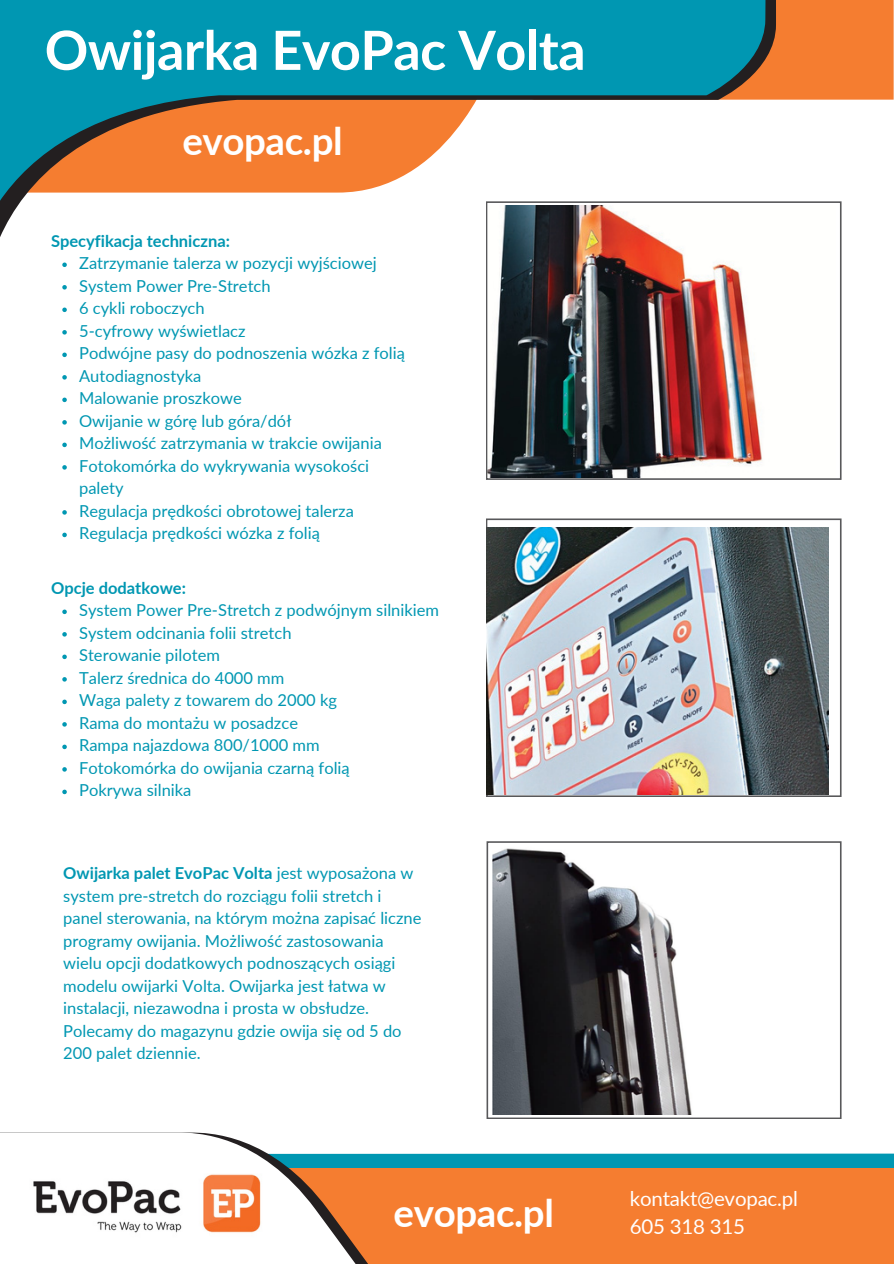
<style>
.page{position:relative;width:894px;height:1264px;background:#fff}
.page>*{position:absolute;margin:0;border:0;box-sizing:border-box;transform-origin:0 0}
.t1{font:700 54px "Lato";letter-spacing:-.01em;color:#fff}
.t2{font:700 38.4px "Lato";letter-spacing:-.01em;color:#fff}
.t3{font:20.4px/28.2px "Lato";letter-spacing:-.01em;color:#fff}
.t4{font:16.5px/22.5px "Lato";color:#0097b2}
.t5{font:700 16.5px "Lato";color:#0097b2}
.s1{font-weight:700}
</style>
<div class="page">
<svg style="left:486px;top:518px;width:355px;height:279px"></svg>
<img style="left:486px;top:527px;width:342px;height:267px">
<div style="left:0;top:1153px;width:893px;height:110px;background:#0097b2"></div>
<div style="left:0;top:1168px;width:893px;height:95px;background:#f57d30"></div>
<svg style="left:0;top:1132px;width:355px;height:131px;fill:#fff"></svg>
<img style="left:29px;top:1168px;width:244px;height:76px">
<div style="left:775px;top:0;width:118px;height:100px;background:#f57d30"></div>
<svg style="left:0;top:0;width:775px;height:237px"></svg>
<svg style="left:0;top:0;width:765px;height:202px;fill:#0097b2"></svg>
<div style="left:534px;top:146px;width:311px;height:165px;background:#fff"></div>
<img style="left:485px;top:201px;width:356px;height:279px">
<svg style="left:486px;top:841px;width:355px;height:278px"></svg>
<img style="left:492px;top:846px;width:228px;height:268px">
<svg style="left:62px;top:609px;width:5px;height:5px"></svg>
<svg style="left:62px;top:632px;width:5px;height:4px"></svg>
<svg style="left:62px;top:654px;width:5px;height:5px"></svg>
<svg style="left:62px;top:677px;width:5px;height:4px"></svg>
<svg style="left:62px;top:699px;width:5px;height:5px"></svg>
<svg style="left:62px;top:722px;width:5px;height:4px"></svg>
<svg style="left:62px;top:744px;width:5px;height:5px"></svg>
<svg style="left:62px;top:767px;width:5px;height:4px"></svg>
<svg style="left:62px;top:789px;width:5px;height:5px"></svg>
<svg style="left:62px;top:262px;width:5px;height:5px"></svg>
<svg style="left:62px;top:285px;width:5px;height:4px"></svg>
<svg style="left:62px;top:307px;width:5px;height:5px"></svg>
<svg style="left:62px;top:330px;width:5px;height:4px"></svg>
<svg style="left:62px;top:352px;width:5px;height:5px"></svg>
<svg style="left:62px;top:375px;width:5px;height:4px"></svg>
<svg style="left:62px;top:397px;width:5px;height:5px"></svg>
<svg style="left:62px;top:420px;width:5px;height:4px"></svg>
<svg style="left:62px;top:442px;width:5px;height:5px"></svg>
<svg style="left:62px;top:465px;width:5px;height:4px"></svg>
<svg style="left:62px;top:510px;width:5px;height:4px"></svg>
<svg style="left:62px;top:532px;width:5px;height:5px"></svg>
<p class="t1" style="left:45px;top:17px;width:542px">Owijarka EvoPac Volta</p>
<p class="t2" style="left:182px;top:117px;width:162px">evopac.pl</p>
<p class="t5" style="left:51px;top:230px;width:180px">Specyfikacja techniczna:</p>
<p class="t4" style="left:79px;top:252px;width:299px">Zatrzymanie talerza w pozycji wyjściowej</p>
<p class="t4" style="left:79px;top:274px;width:193px">System Power Pre-Stretch</p>
<p class="t4" style="left:79px;top:297px;width:127px">6 cykli roboczych</p>
<p class="t4" style="left:79px;top:319px;width:168px">5-cyfrowy wyświetlacz</p>
<p class="t4" style="left:79px;top:342px;width:327px">Podwójne pasy do podnoszenia wózka z folią</p>
<p class="t4" style="left:79px;top:364px;width:124px">Autodiagnostyka</p>
<p class="t4" style="left:79px;top:387px;width:164px">Malowanie proszkowe</p>
<p class="t4" style="left:79px;top:409px;width:214px">Owijanie w górę lub góra/dół</p>
<p class="t4" style="left:79px;top:432px;width:304px">Możliwość zatrzymania w trakcie owijania</p>
<p class="t4" style="left:79px;top:454px;width:291px">Fotokomórka do wykrywania wysokości palety</p>
<p class="t4" style="left:79px;top:499px;width:276px">Regulacja prędkości obrotowej talerza</p>
<h2 class="t4" style="left:79px;top:522px;width:242px">Regulacja prędkości wózka z folią</h2>
<p class="t5" style="left:51px;top:577px;width:136px">Opcje dodatkowe:</p>
<p class="t4" style="left:79px;top:598px;width:361px">System Power Pre-Stretch z podwójnym silnikiem</p>
<p class="t4" style="left:79px;top:621px;width:214px">System odcinania folii stretch</p>
<p class="t4" style="left:79px;top:643px;width:142px">Sterowanie pilotem</p>
<p class="t4" style="left:79px;top:666px;width:207px">Talerz średnica do 4000 mm</p>
<p class="t4" style="left:79px;top:688px;width:259px">Waga palety z towarem do 2000 kg</p>
<p class="t4" style="left:79px;top:711px;width:220px">Rama do montażu w posadzce</p>
<p class="t4" style="left:79px;top:733px;width:242px">Rampa najazdowa 800/1000 mm</p>
<p class="t4" style="left:79px;top:756px;width:272px">Fotokomórka do owijania czarną folią</p>
<h4 class="t4" style="left:79px;top:778px;width:114px">Pokrywa silnika</h4>
<h3 class="t4" style="left:63px;top:861px;width:359px"><span class="s1">Owijarka palet EvoPac Volta</span> jest wyposażona w system pre-stretch do rozciągu folii stretch i panel sterowania, na którym można zapisać liczne programy owijania. Możliwość zastosowania wielu opcji dodatkowych podnoszących osiągi modelu owijarki Volta. Owijarka jest łatwa w instalacji, niezawodna i prosta w obsłudze.<br>Polecamy do magazynu gdzie owija się od 5 do 200 palet dziennie.</h3>
<p class="t2" style="left:393px;top:1188px;width:162px">evopac.pl</p>
<p class="t3" style="left:629px;top:1184px;width:169px">kontakt@evopac.pl<br>605 318 315</p>
</div>
